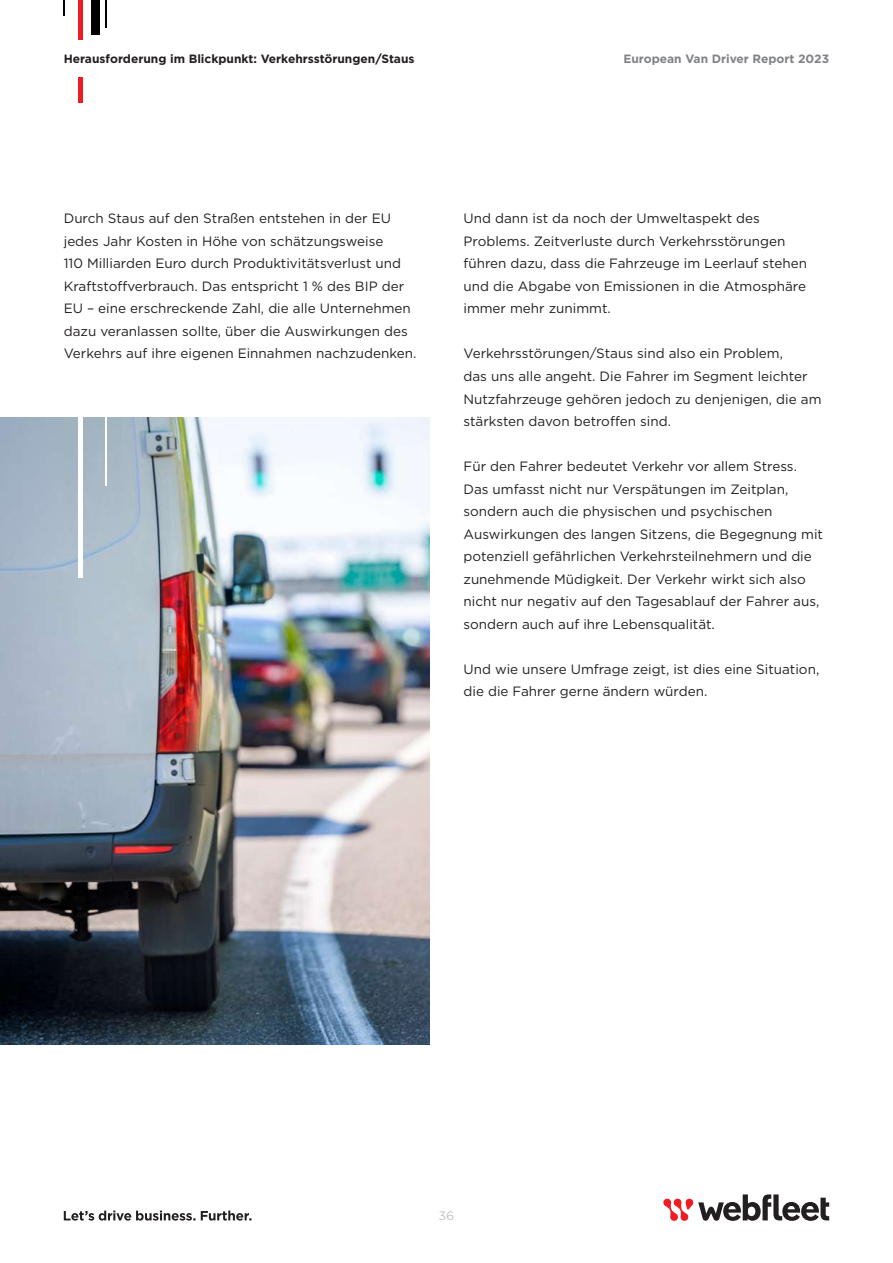
<style>
.page{position:relative;width:893px;height:1263px;background:#fff}
.page>*{position:absolute;margin:0;border:0;box-sizing:border-box;transform-origin:0 0}
.t1{font:13.5px/22.5px "Gotham";color:#231f20}
.t2{font:700 12px "Gotham";color:#231f20}
.t3{font:700 12px "Gotham";color:#808285}
.t4{font:300 12px "Gotham";color:#a8a9ad}
</style>
<div class="page">
<svg style="left:663px;top:1194px;width:166px;height:27px"></svg>
<svg style="left:64px;top:1210px;width:188px;height:10px"></svg>
<img style="left:0;top:418px;width:429px;height:626px">
<hr style="left:78px;top:0;width:4px;height:39px;background:#ee1d23">
<svg style="left:64px;top:0;width:1px;height:16px"></svg>
<svg style="left:105px;top:0;width:1px;height:28px"></svg>
<div style="left:92px;top:0;width:8px;height:34px;background:#000"></div>
<hr style="left:78px;top:77px;width:4px;height:25px;background:#ee1d23">
<hr style="left:105px;top:386px;width:1px;height:100px;background:#fff">
<hr style="left:78px;top:411px;width:4px;height:167px;background:#fff">
<p class="t2" style="left:64px;top:51px;width:352px">Herausforderung im Blickpunkt: Verkehrsstörungen/Staus</p>
<p class="t3" style="left:623px;top:51px;width:207px">European Van Driver Report 2023</p>
<p class="t1" style="left:64px;top:207px;width:354px">Durch Staus auf den Straßen entstehen in der EU jedes Jahr Kosten in Höhe von schätzungsweise<br>110 Milliarden Euro durch Produktivitätsverlust und Kraftstoffverbrauch. Das entspricht 1 % des BIP der EU – eine erschreckende Zahl, die alle Unternehmen dazu veranlassen sollte, über die Auswirkungen des Verkehrs auf ihre eigenen Einnahmen nachzudenken.</p>
<p class="t1" style="left:463px;top:207px;width:345px">Und dann ist da noch der Umweltaspekt des Problems. Zeitverluste durch Verkehrsstörungen führen dazu, dass die Fahrzeuge im Leerlauf stehen und die Abgabe von Emissionen in die Atmosphäre immer mehr zunimmt.</p>
<p class="t1" style="left:463px;top:342px;width:359px">Verkehrsstörungen/Staus sind also ein Problem,<br>das uns alle angeht. Die Fahrer im Segment leichter Nutzfahrzeuge gehören jedoch zu denjenigen, die am stärksten davon betroffen sind.</p>
<p class="t1" style="left:463px;top:455px;width:361px">Für den Fahrer bedeutet Verkehr vor allem Stress.<br>Das umfasst nicht nur Verspätungen im Zeitplan, sondern auch die physischen und psychischen Auswirkungen des langen Sitzens, die Begegnung mit potenziell gefährlichen Verkehrsteilnehmern und die zunehmende Müdigkeit. Der Verkehr wirkt sich also nicht nur negativ auf den Tagesablauf der Fahrer aus, sondern auch auf ihre Lebensqualität.</p>
<p class="t1" style="left:463px;top:657px;width:357px">Und wie unsere Umfrage zeigt, ist dies eine Situation, die die Fahrer gerne ändern würden.</p>
<p class="t4" style="left:439px;top:1208px;width:17px">36</p>
</div>
